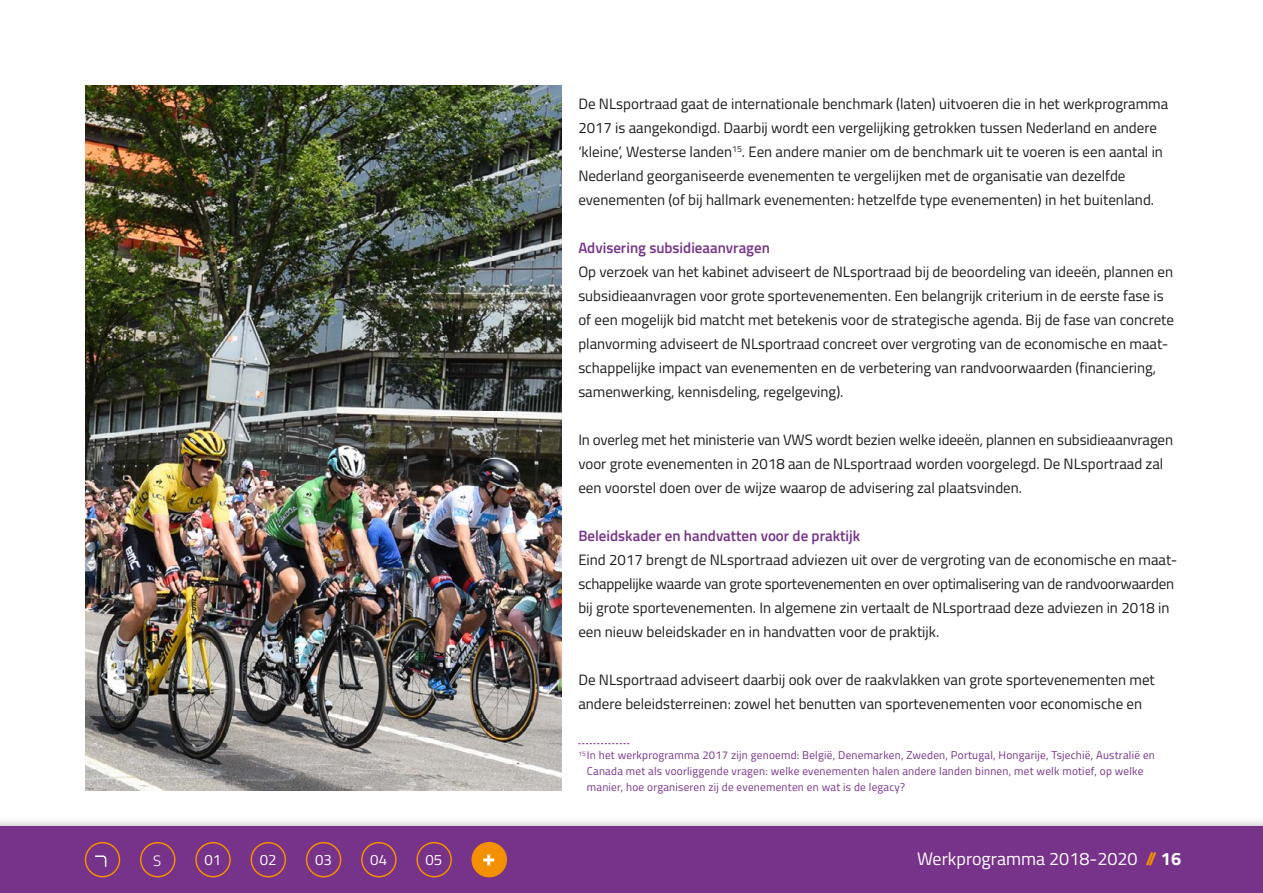
<style>
.page{position:relative;width:1263px;height:893px;background:#fff}
.page>*{position:absolute;margin:0;border:0;box-sizing:border-box;transform-origin:0 0}
.t1{font:700 24px "Titillium Web";color:#fff}
.t2{font:18px "Titillium Web";color:#fff}
.t3{font:15px/24px "Titillium Web";color:#1d1d1b}
.t4{font:600 15px "Titillium Web";color:#77328a}
.t5{font:15px "Titillium Web";color:#fff}
.t6{font:300 15px "Titillium Web";color:#fff}
.t7{font:11.25px/15.8px "Titillium Web";letter-spacing:.02em;color:#77328a}
.s1{font-weight:700;color:#f39000}
.s2{font-weight:700}
</style>
<div class="page">
<div style="left:0;top:816px;width:1263px;height:77px;background:#1d1d1b;opacity:.3"></div>
<div style="left:0;top:826px;width:1263px;height:67px;background:#77328a"></div>
<div style="left:85px;top:842px;width:35px;height:35px;border:2px solid #f39000;border-radius:50%"></div>
<div style="left:140px;top:842px;width:36px;height:35px;border:2px solid #f39000;border-radius:50%"></div>
<div style="left:195px;top:842px;width:36px;height:35px;border:2px solid #f39000;border-radius:50%"></div>
<div style="left:251px;top:842px;width:35px;height:35px;border:2px solid #f39000;border-radius:50%"></div>
<div style="left:306px;top:842px;width:35px;height:35px;border:2px solid #f39000;border-radius:50%"></div>
<div style="left:361px;top:842px;width:36px;height:35px;border:2px solid #f39000;border-radius:50%"></div>
<div style="left:416px;top:842px;width:36px;height:35px;border:2px solid #f39000;border-radius:50%"></div>
<svg style="left:95px;top:855px;width:12px;height:12px"></svg>
<svg style="left:578px;top:743px;width:51px;height:1px"></svg>
<img style="left:85px;top:85px;width:476px;height:706px">
<div style="left:472px;top:843px;width:34px;height:34px;background:#f39000;border-radius:50%"></div>
<div style="left:471px;top:842px;width:36px;height:35px;border:2px solid #f39000;border-radius:50%"></div>
<p class="t3" style="left:578px;top:91px;width:591px">De NLsportraad gaat de internationale benchmark (laten) uitvoeren die in het werkprogramma 2017 is aangekondigd. Daarbij wordt een vergelijking getrokken tussen Nederland en andere ‘kleine’, Westerse landen<sup>15</sup>. Een andere manier om de benchmark uit te voeren is een aantal in Nederland georganiseerde evenementen te vergelijken met de organisatie van dezelfde evenementen (of bij hallmark evenementen: hetzelfde type evenementen) in het buitenland.</p>
<p class="t4" style="left:578px;top:237px;width:193px">Advisering subsidieaanvragen</p>
<p class="t3" style="left:578px;top:259px;width:597px">Op verzoek van het kabinet adviseert de NLsportraad bij de beoordeling van ideeën, plannen en subsidieaanvragen voor grote sportevenementen. Een belangrijk criterium in de eerste fase is of een mogelijk bid matcht met betekenis voor de strategische agenda. Bij de fase van concrete planvorming adviseert de NLsportraad concreet over vergroting van de economische en maat&shy;schappelijke impact van evenementen en de verbetering van randvoorwaarden (financiering, samenwerking, kennisdeling, regelgeving).</p>
<p class="t3" style="left:578px;top:427px;width:596px">In overleg met het ministerie van VWS wordt bezien welke ideeën, plannen en subsidieaanvragen voor grote evenementen in 2018 aan de NLsportraad worden voorgelegd. De NLsportraad zal een voorstel doen over de wijze waarop de advisering zal plaatsvinden.</p>
<p class="t4" style="left:578px;top:525px;width:283px">Beleidskader en handvatten voor de praktijk</p>
<p class="t3" style="left:578px;top:547px;width:601px">Eind 2017 brengt de NLsportraad adviezen uit over de vergroting van de economische en maat&shy;schappelijke waarde van grote sportevenementen en over optimalisering van de randvoorwaarden bij grote sportevenementen. In algemene zin vertaalt de NLsportraad deze adviezen in 2018 in een nieuw beleidskader en in handvatten voor de praktijk.</p>
<p class="t3" style="left:578px;top:667px;width:578px">De NLsportraad adviseert daarbij ook over de raakvlakken van grote sportevenementen met andere beleidsterreinen: zowel het benutten van sportevenementen voor economische en</p>
<p class="t7" style="left:587px;top:747px;width:570px;text-indent:-9px"><sup>15</sup> In het werkprogramma 2017 zijn genoemd: België, Denemarken, Zweden, Portugal, Hongarije, Tsjechië, Australië en<br>Canada met als voorliggende vragen: welke evenementen halen andere landen binnen, met welk motief, op welke manier, hoe organiseren zij de evenementen en wat is de legacy?</p>
<p class="t6" style="left:153px;top:850px;width:10px">S</p>
<p class="t5" style="left:204px;top:849px;width:18px">01</p>
<p class="t5" style="left:260px;top:849px;width:18px">02</p>
<p class="t5" style="left:315px;top:849px;width:18px">03</p>
<p class="t5" style="left:370px;top:849px;width:18px">04</p>
<p class="t5" style="left:426px;top:849px;width:18px">05</p>
<p class="t2" style="left:917px;top:846px;width:266px">Werkprogramma 2018-2020 <span class="s1">//</span> <span class="s2">16</span></p>
<h1 class="t1" style="left:482px;top:840px;width:15px">+</h1>
</div>
